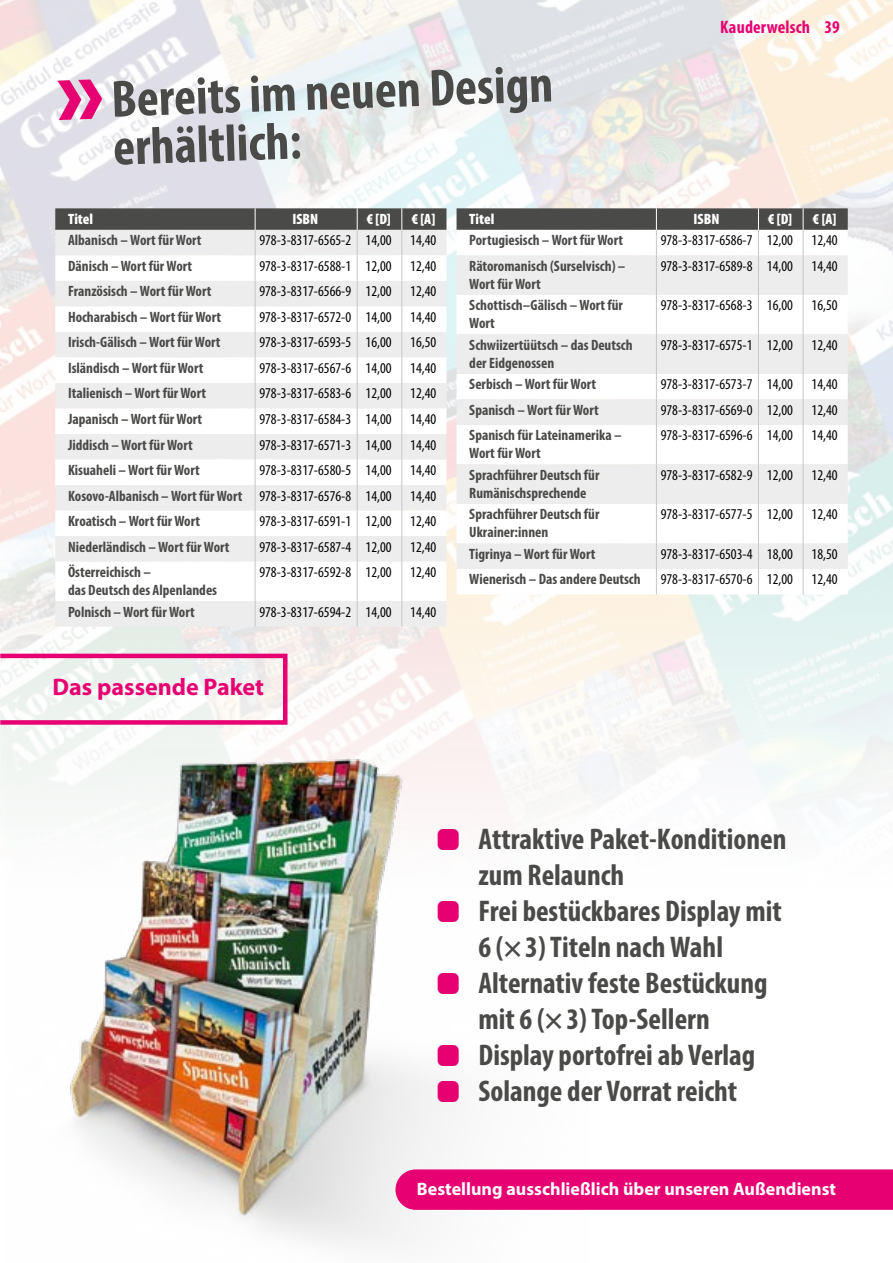
<style>
.page{position:relative;width:893px;height:1263px;background:#fff}
.page>*{position:absolute;margin:0;border:0;box-sizing:border-box;transform-origin:0 0}
.t1{font:700 condensed 52.5px/48.2px "Myriad Pro";color:#4a4a49}
.t2{font:700 condensed 30px/36px "Myriad Pro";color:#4a4a49}
.t3{font:700 24px "Myriad Pro";color:#e60071}
.t4{font:700 18px "Myriad Pro";color:#fff}
.t5{font:700 condensed 18px "Myriad Pro";letter-spacing:.01em;color:#e60071}
.t6{font:condensed 15px/25.5px "Myriad Pro";color:#000;text-align:justify}
.t7{font:700 condensed 15px/18px "Myriad Pro";color:#4a4a49}
.t8{font:900 condensed 15px "Myriad Pro";color:#fff}
.s1{font-weight:900;font-stretch:normal;font-size:101.85px;color:#e60071}
.s2{font-weight:700;color:#4a4a49}
.s3{font-family:"Button Bonus Square Positive";font-weight:400;font-stretch:normal;font-size:21px;color:#e60071}
</style>
<div class="page">
<img style="left:0;top:0;width:893px;height:531px">
<svg style="left:0;top:531px;width:893px;height:268px"></svg>
<img style="left:6px;top:749px;width:582px;height:497px">
<hr style="left:0;top:0;width:1px;height:310px;background:#000">
<div style="left:55px;top:601px;width:391px;height:26px;background:#ededed"></div>
<svg style="left:55px;top:562px;width:391px;height:39px"></svg>
<hr style="left:255px;top:562px;width:1px;height:39px;background:#c6c6c6">
<svg style="left:255px;top:601px;width:1px;height:26px"></svg>
<hr style="left:357px;top:562px;width:1px;height:39px;background:#c6c6c6">
<svg style="left:357px;top:601px;width:1px;height:26px"></svg>
<svg style="left:55px;top:208px;width:391px;height:354px"></svg>
<hr style="left:401px;top:562px;width:1px;height:39px;background:#c6c6c6">
<svg style="left:401px;top:601px;width:1px;height:26px"></svg>
<svg style="left:457px;top:569px;width:391px;height:25px"></svg>
<svg style="left:457px;top:255px;width:391px;height:314px;fill:#ededed"></svg>
<hr style="left:656px;top:255px;width:1px;height:40px;background:#c6c6c6">
<hr style="left:656px;top:295px;width:1px;height:39px;background:#c6c6c6">
<hr style="left:656px;top:334px;width:1px;height:40px;background:#c6c6c6">
<svg style="left:656px;top:374px;width:1px;height:51px"></svg>
<hr style="left:656px;top:425px;width:1px;height:39px;background:#c6c6c6">
<hr style="left:656px;top:464px;width:1px;height:40px;background:#c6c6c6">
<hr style="left:656px;top:504px;width:1px;height:39px;background:#c6c6c6">
<svg style="left:656px;top:543px;width:1px;height:51px"></svg>
<hr style="left:758px;top:255px;width:1px;height:40px;background:#c6c6c6">
<hr style="left:758px;top:295px;width:1px;height:39px;background:#c6c6c6">
<hr style="left:758px;top:334px;width:1px;height:40px;background:#c6c6c6">
<svg style="left:758px;top:374px;width:1px;height:51px"></svg>
<hr style="left:758px;top:425px;width:1px;height:39px;background:#c6c6c6">
<hr style="left:758px;top:464px;width:1px;height:40px;background:#c6c6c6">
<hr style="left:758px;top:504px;width:1px;height:39px;background:#c6c6c6">
<svg style="left:758px;top:543px;width:1px;height:51px"></svg>
<svg style="left:457px;top:208px;width:391px;height:47px"></svg>
<hr style="left:803px;top:255px;width:1px;height:40px;background:#c6c6c6">
<hr style="left:803px;top:295px;width:1px;height:39px;background:#c6c6c6">
<hr style="left:803px;top:334px;width:1px;height:40px;background:#c6c6c6">
<svg style="left:803px;top:374px;width:1px;height:51px"></svg>
<hr style="left:803px;top:425px;width:1px;height:39px;background:#c6c6c6">
<hr style="left:803px;top:464px;width:1px;height:40px;background:#c6c6c6">
<hr style="left:803px;top:504px;width:1px;height:39px;background:#c6c6c6">
<svg style="left:803px;top:543px;width:1px;height:51px"></svg>
<svg style="left:0;top:654px;width:287px;height:71px"></svg>
<div style="left:395px;top:1169px;width:498px;height:41px;background:#e60071"></div>
<h1 class="t1" style="left:110px;top:74px;width:443px;text-indent:-56px;rotate:-2deg"><span class="s1">»</span>Bereits im neuen Design erhältlich:</h1>
<p class="t5" style="left:720px;top:15px;width:121px">Kauderwelsch 39</p>
<p class="t8" style="left:68px;top:210px;width:27px">Titel</p>
<p class="t8" style="left:292px;top:210px;width:27px">ISBN</p>
<p class="t8" style="left:366px;top:210px;width:26px">€ [D]</p>
<p class="t8" style="left:411px;top:210px;width:25px">€ [A]</p>
<p class="t7" style="left:68px;top:231px;width:135px">Albanisch – Wort für Wort</p>
<p class="t6" style="left:259px;top:227px;width:178px">978-3-8317-6565-2 14,00 14,40</p>
<p class="t7" style="left:68px;top:257px;width:126px">Dänisch – Wort für Wort</p>
<p class="t6" style="left:259px;top:253px;width:178px">978-3-8317-6588-1 12,00 12,40</p>
<p class="t7" style="left:68px;top:282px;width:145px">Französisch – Wort für Wort</p>
<p class="t6" style="left:259px;top:278px;width:178px">978-3-8317-6566-9 12,00 12,40</p>
<p class="t7" style="left:68px;top:308px;width:155px">Hocharabisch – Wort für Wort</p>
<p class="t6" style="left:259px;top:304px;width:178px">978-3-8317-6572-0 14,00 14,40</p>
<p class="t7" style="left:68px;top:333px;width:154px">Irisch-Gälisch – Wort für Wort</p>
<p class="t6" style="left:259px;top:330px;width:178px">978-3-8317-6593-5 16,00 16,50</p>
<p class="t7" style="left:68px;top:359px;width:137px">Isländisch – Wort für Wort</p>
<p class="t6" style="left:259px;top:355px;width:178px">978-3-8317-6567-6 14,00 14,40</p>
<p class="t7" style="left:68px;top:384px;width:140px">Italienisch – Wort für Wort</p>
<p class="t6" style="left:259px;top:381px;width:178px">978-3-8317-6583-6 12,00 12,40</p>
<p class="t7" style="left:68px;top:410px;width:136px">Japanisch – Wort für Wort</p>
<p class="t6" style="left:259px;top:406px;width:178px">978-3-8317-6584-3 14,00 14,40</p>
<p class="t7" style="left:68px;top:435px;width:126px">Jiddisch – Wort für Wort</p>
<p class="t6" style="left:259px;top:432px;width:178px">978-3-8317-6571-3 14,00 14,40</p>
<p class="t7" style="left:68px;top:461px;width:133px">Kisuaheli – Wort für Wort</p>
<p class="t6" style="left:68px;top:457px;width:370px;text-indent:191px">978-3-8317-6580-5 14,00 14,40<br><span class="s2">Kosovo-Albanisch – Wort für Wort</span> 978-3-8317-6576-8 14,00 14,40<br><span class="s2">Kroatisch – Wort für Wort</span></p>
<p class="t6" style="left:259px;top:508px;width:178px">978-3-8317-6591-1 12,00 12,40</p>
<p class="t7" style="left:68px;top:537px;width:163px">Niederländisch – Wort für Wort</p>
<p class="t6" style="left:259px;top:534px;width:178px">978-3-8317-6587-4 12,00 12,40</p>
<p class="t7" style="left:68px;top:563px;width:151px">Österreichisch –<br>das Deutsch des Alpenlandes</p>
<p class="t6" style="left:259px;top:559px;width:178px">978-3-8317-6592-8 12,00 12,40</p>
<p class="t7" style="left:68px;top:602px;width:128px">Polnisch – Wort für Wort</p>
<p class="t6" style="left:259px;top:599px;width:178px">978-3-8317-6594-2 14,00 14,40</p>
<h3 class="t3" style="left:53px;top:671px;width:213px">Das passende Paket</h3>
<p class="t8" style="left:469px;top:210px;width:27px">Titel</p>
<p class="t8" style="left:694px;top:210px;width:27px">ISBN</p>
<p class="t8" style="left:768px;top:210px;width:26px">€ [D]</p>
<p class="t8" style="left:813px;top:210px;width:25px">€ [A]</p>
<p class="t7" style="left:469px;top:231px;width:155px">Portugiesisch – Wort für Wort</p>
<p class="t6" style="left:661px;top:227px;width:178px">978-3-8317-6586-7 12,00 12,40</p>
<p class="t7" style="left:469px;top:257px;width:158px">Rätoromanisch (Surselvisch) –<br>Wort für Wort</p>
<p class="t6" style="left:661px;top:253px;width:178px">978-3-8317-6589-8 14,00 14,40</p>
<p class="t7" style="left:469px;top:296px;width:155px">Schottisch–Gälisch – Wort für<br>Wort</p>
<p class="t6" style="left:661px;top:292px;width:178px">978-3-8317-6568-3 16,00 16,50</p>
<p class="t7" style="left:469px;top:336px;width:165px">Schwiizertüütsch – das Deutsch der Eidgenossen</p>
<p class="t6" style="left:661px;top:332px;width:178px">978-3-8317-6575-1 12,00 12,40</p>
<p class="t7" style="left:469px;top:375px;width:128px">Serbisch – Wort für Wort</p>
<p class="t6" style="left:661px;top:371px;width:178px">978-3-8317-6573-7 14,00 14,40</p>
<p class="t7" style="left:469px;top:401px;width:131px">Spanisch – Wort für Wort</p>
<p class="t6" style="left:661px;top:397px;width:178px">978-3-8317-6569-0 12,00 12,40</p>
<p class="t7" style="left:469px;top:426px;width:154px">Spanisch für Lateinamerika –<br>Wort für Wort</p>
<p class="t6" style="left:661px;top:422px;width:178px">978-3-8317-6596-6 14,00 14,40</p>
<p class="t7" style="left:469px;top:466px;width:132px">Sprachführer Deutsch für<br>Rumänischsprechende</p>
<p class="t6" style="left:661px;top:462px;width:178px">978-3-8317-6582-9 12,00 12,40</p>
<p class="t7" style="left:469px;top:505px;width:132px">Sprachführer Deutsch für<br>Ukrainer:innen</p>
<p class="t6" style="left:661px;top:501px;width:178px">978-3-8317-6577-5 12,00 12,40</p>
<p class="t7" style="left:469px;top:545px;width:128px">Tigrinya – Wort für Wort</p>
<p class="t6" style="left:661px;top:541px;width:178px">978-3-8317-6503-4 18,00 18,50</p>
<p class="t7" style="left:469px;top:570px;width:173px">Wienerisch – Das andere Deutsch</p>
<p class="t6" style="left:661px;top:566px;width:178px">978-3-8317-6570-6 12,00 12,40</p>
<h2 class="t2" style="left:478px;top:820px;width:310px;text-indent:-40px"><span class="s3">-</span> Attraktive Paket-Konditionen zum Relaunch</h2>
<h2 class="t2" style="left:478px;top:892px;width:305px;text-indent:-40px"><span class="s3">-</span> Frei bestückbares Display mit<br>6 (×3) Titeln nach Wahl</h2>
<h2 class="t2" style="left:438px;top:964px;width:331px;text-align:center"><span class="s3">-</span> Alternativ feste Bestückung mit 6 (×3) Top-Sellern</h2>
<h2 class="t2" style="left:438px;top:1036px;width:319px"><span class="s3">-</span> Display portofrei ab Verlag</h2>
<h2 class="t2" style="left:438px;top:1072px;width:301px"><span class="s3">-</span> Solange der Vorrat reicht</h2>
<p class="t4" style="left:417px;top:1177px;width:421px">Bestellung ausschließlich über unseren Außendienst</p>
</div>
